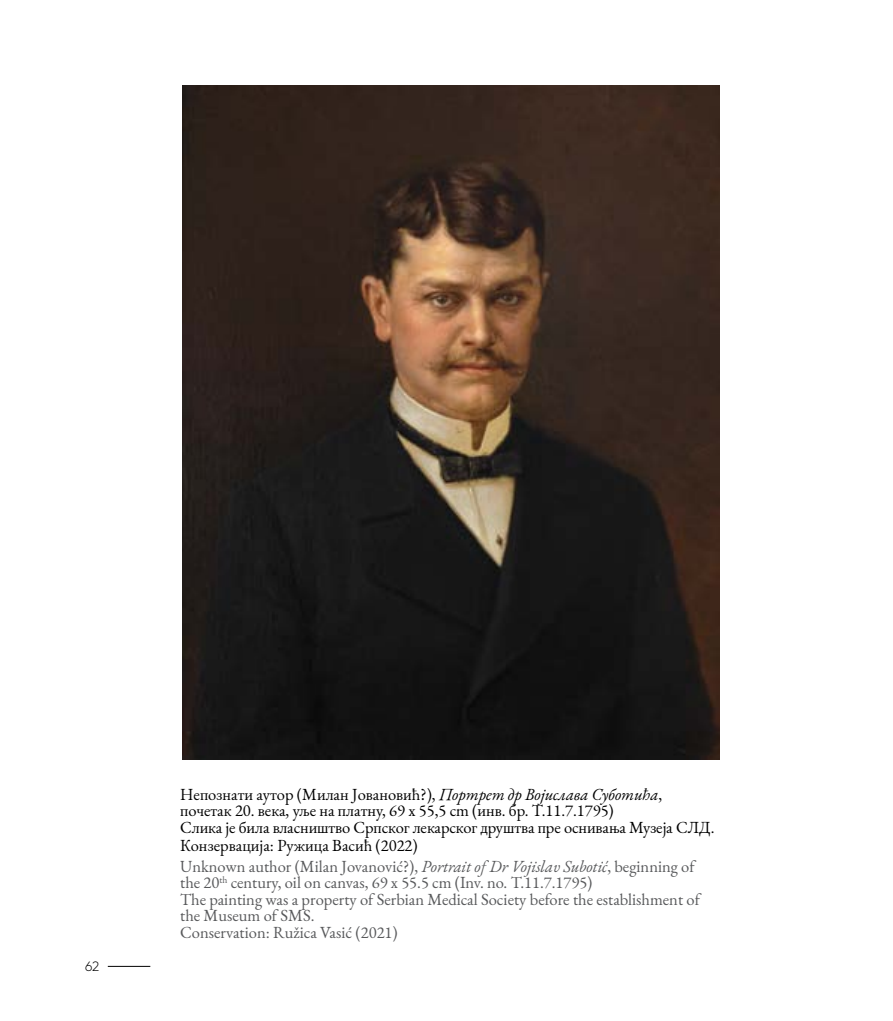
<style>
.page{position:relative;width:893px;height:1021px;background:#fff}
.page>*{position:absolute;margin:0;border:0;box-sizing:border-box;transform-origin:0 0}
.t1{font:16.5px/16.5px "EB Garamond";color:#58595b}
.t2{font:16.5px/16.5px "EB Garamond";letter-spacing:-.005em;color:#000}
.t3{font:300 13.5px "Gilroy";color:#000}
.s1{font-style:italic}
.s2{color:#000}
</style>
<div class="page">
<hr style="left:108px;top:966px;width:42px;height:1px;background:#000">
<img style="left:182px;top:85px;width:538px;height:674px">
<p class="t3" style="left:85px;top:957px;width:16px">62</p>
<p class="t2" style="left:180px;top:785px;width:536px">Непознати аутор (Милан Јовановић?), <span class="s1">Портрет др Војислава Суботића</span>, почетак 20. века, уље на платну, 69 х 55,5 cm (инв. бр. T.11.7.1795)<br>Слика је била власништво Српског лекарског друштва пре оснивања Музеја СЛД.</p>
<p class="t1" style="left:180px;top:834px;width:516px;line-height:21px"><span class="s2">Конзервација: Ружица Васић (2022)<br></span>Unknown author (Milan Jovanović?), <span class="s1">Portrait of Dr Vojislav Subotić</span>, beginning of</p>
<p class="t1" style="left:180px;top:874px;width:521px">the 20<sup>th</sup> century, oil on canvas, 69 x 55.5 cm (Inv. no. T.11.7.1795)<br>The painting was a property of Serbian Medical Society before the establishment of the Museum of SMS.<br>Conservation: Ružica Vasić (2021)</p>
</div>
